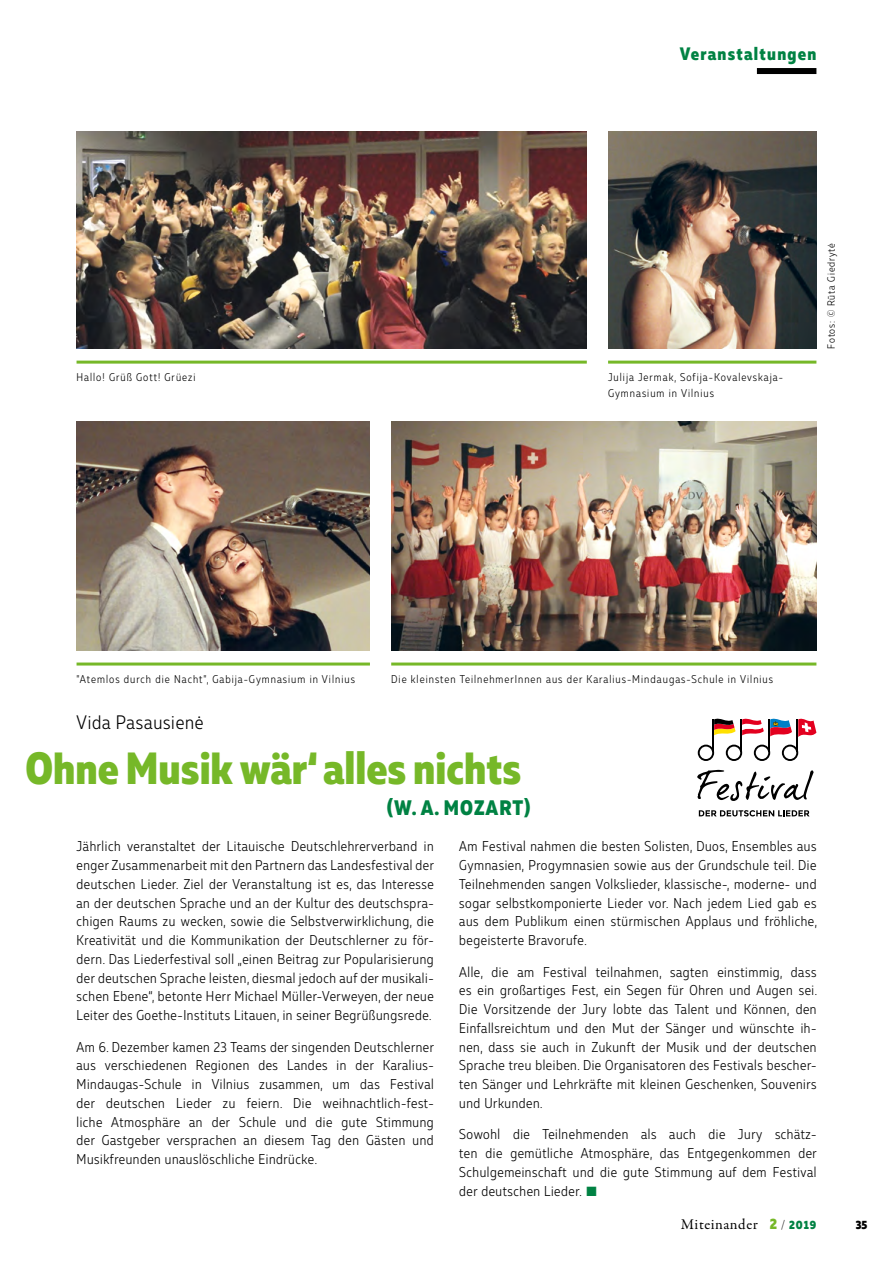
<style>
.page{position:relative;width:893px;height:1263px;background:#fff}
.page>*{position:absolute;margin:0;border:0;box-sizing:border-box;transform-origin:0 0}
.t1{font:800 45px "Muller Narrow";color:#76b828}
.t2{font:800 21px "Muller Narrow";letter-spacing:.05em;color:#008243}
.t3{font:300 19.5px "Muller Narrow";letter-spacing:.04em;color:#000}
.t4{font:800 18px "Muller Narrow";letter-spacing:.07em;color:#008243}
.t5{font:15px "Garamond Premr Pro";letter-spacing:.035em;color:#000}
.t6{font:300 14.25px/18.8px "Muller Narrow";letter-spacing:.04em;color:#000;text-align:justify}
.t7{font:800 12px "Muller Narrow";color:#000}
.t8{font:300 11.25px/16.5px "Muller Narrow";letter-spacing:.09em;color:#000}
.t9{font:300 10.5px "Muller Narrow";letter-spacing:.08em;color:#000}
.s1{color:#008243}
.s2{font-family:"Muller Narrow";font-weight:800;color:#76b828}
.s3{font-family:"Muller Narrow";font-weight:300;font-size:12px}
.s4{font-family:"Muller Narrow";font-weight:800;font-size:12px;color:#008243}
</style>
<div class="page">
<div style="left:757px;top:68px;width:59px;height:6px;background:#000"></div>
<img style="left:608px;top:132px;width:208px;height:217px">
<img style="left:391px;top:421px;width:425px;height:230px">
<img style="left:77px;top:132px;width:510px;height:217px">
<img style="left:77px;top:421px;width:293px;height:230px">
<hr style="left:608px;top:361px;width:208px;height:3px;background:#76b828">
<hr style="left:391px;top:662px;width:425px;height:3px;background:#76b828">
<hr style="left:77px;top:361px;width:510px;height:3px;background:#76b828">
<hr style="left:77px;top:662px;width:293px;height:3px;background:#76b828">
<svg style="left:699px;top:810px;width:110px;height:6px"></svg>
<svg style="left:697px;top:770px;width:117px;height:31px"></svg>
<svg style="left:698px;top:745px;width:16px;height:16px"></svg>
<hr style="left:712px;top:719px;width:2px;height:33px;background:#000">
<svg style="left:798px;top:719px;width:18px;height:18px"></svg>
<svg style="left:726px;top:745px;width:16px;height:16px"></svg>
<hr style="left:740px;top:719px;width:2px;height:33px;background:#000">
<svg style="left:754px;top:745px;width:16px;height:16px"></svg>
<hr style="left:768px;top:719px;width:2px;height:33px;background:#000">
<svg style="left:782px;top:745px;width:16px;height:16px"></svg>
<hr style="left:796px;top:719px;width:2px;height:33px;background:#000">
<svg style="left:770px;top:719px;width:22px;height:18px"></svg>
<svg style="left:742px;top:719px;width:22px;height:17px"></svg>
<svg style="left:714px;top:719px;width:22px;height:17px"></svg>
<p class="t8" style="left:77px;top:368px;width:120px">Hallo! Grüß Gott! Grüezi</p>
<p class="t4" style="left:680px;top:42px;width:138px">Veranstaltungen</p>
<p class="t8" style="left:608px;top:368px;width:176px">Julija Jermak, Sofija-Kovalevskaja-<br>Gymnasium in Vilnius</p>
<p class="t9" style="left:825px;top:349px;width:107px;rotate:-90deg">Fotos: © Rūta Giedrytė</p>
<p class="t8" style="left:77px;top:670px;width:280px">"Atemlos durch die Nacht", Gabija-Gymnasium in Vilnius</p>
<p class="t8" style="left:391px;top:670px;width:383px">Die kleinsten TeilnehmerInnen aus der Karalius-Mindaugas-Schule in Vilnius</p>
<h3 class="t3" style="left:77px;top:710px;width:128px">Vida Pasausienė</h3>
<h1 class="t1" style="left:26px;top:739px;width:497px">Ohne Musik wär‘ alles nichts</h1>
<h2 class="t2" style="left:387px;top:795px;width:145px">(W. A. MOZART)</h2>
<p class="t6" style="left:77px;top:837px;width:359px">Jährlich veranstaltet der Litauische Deutschlehrerverband in enger Zusammenarbeit mit den Partnern das Landesfestival der deutschen Lieder. Ziel der Veranstaltung ist es, das Interesse an der deutschen Sprache und an der Kultur des deutschspra&shy;chigen Raums zu wecken, sowie die Selbstverwirklichung, die Kreativität und die Kommunikation der Deutschlerner zu för&shy;dern. Das Liederfestival soll „einen Beitrag zur Popularisierung der deutschen Sprache leisten, diesmal jedoch auf der musikali&shy;schen Ebene“, betonte Herr Michael Müller-Verweyen, der neue Leiter des Goethe-Instituts Litauen, in seiner Begrüßungsrede.</p>
<p class="t6" style="left:77px;top:1037px;width:359px">Am 6. Dezember kamen 23 Teams der singenden Deutschlerner aus verschiedenen Regionen des Landes in der Karalius-Mindaugas-Schule in Vilnius zusammen, um das Festival der deutschen Lieder zu feiern. Die weihnachtlich-fest&shy;liche Atmosphäre an der Schule und die gute Stimmung der Gastgeber versprachen an diesem Tag den Gästen und Musikfreunden unauslöschliche Eindrücke.</p>
<p class="t6" style="left:459px;top:837px;width:359px">Am Festival nahmen die besten Solisten, Duos, Ensembles aus Gymnasien, Progymnasien sowie aus der Grundschule teil. Die Teilnehmenden sangen Volkslieder, klassische-, moderne- und sogar selbstkomponierte Lieder vor. Nach jedem Lied gab es aus dem Publikum einen stürmischen Applaus und fröhliche, begeisterte Bravorufe.</p>
<p class="t6" style="left:459px;top:962px;width:359px">Alle, die am Festival teilnahmen, sagten einstimmig, dass es ein großartiges Fest, ein Segen für Ohren und Augen sei.<br>Die Vorsitzende der Jury lobte das Talent und Können, den Einfallsreichtum und den Mut der Sänger und wünschte ih&shy;nen, dass sie auch in Zukunft der Musik und der deutschen Sprache treu bleiben. Die Organisatoren des Festivals bescher&shy;ten Sänger und Lehrkräfte mit kleinen Geschenken, Souvenirs und Urkunden.</p>
<p class="t6" style="left:459px;top:1125px;width:359px">Sowohl die Teilnehmenden als auch die Jury schätz&shy;ten die gemütliche Atmosphäre, das Entgegenkommen der Schulgemeinschaft und die gute Stimmung auf dem Festival der deutschen Lieder. <span class="s1">■</span></p>
<p class="t5" style="left:681px;top:1215px;width:137px">Miteinander <span class="s2">2</span> <span class="s3">/</span> <span class="s4">2019</span></p>
<p class="t7" style="left:856px;top:1217px;width:13px">35</p>
</div>
